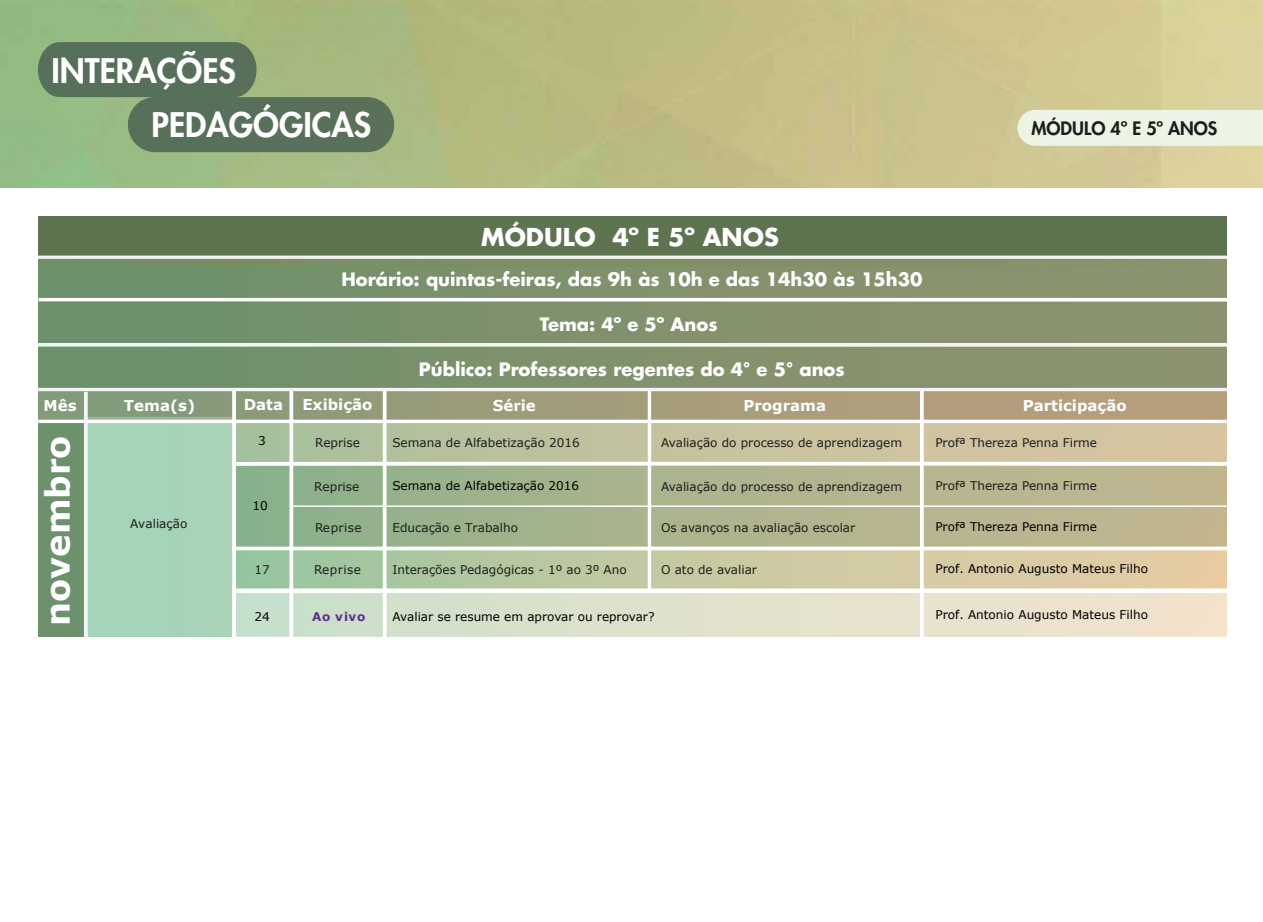
<style>
.page{position:relative;width:1263px;height:922px;background:#fff}
.page>*{position:absolute;margin:0;border:0;box-sizing:border-box;transform-origin:0 0}
.t1{font:700 33.6px "Verdana";color:#fff}
.t2{font:800 33px/54.2px "Futura Std";color:#fff}
.t3{font:700 24px "Futura Std";color:#fff}
.t4{font:700 18px "Futura Std";color:#fff}
.t5{font:800 18px "Futura Std";color:#1d1e1c}
.t6{font:700 15px "Verdana";color:#fff}
.t7{font:12px "Verdana";color:#1d1e1c}
.t8{font:12px "Verdana";color:#000}
.t9{font:12px "Verdana";letter-spacing:.035em;color:#1d1e1c}
.t10{font:700 12px "Verdana";letter-spacing:.06em;color:#613187}
.t11{font:12px "Verdana";color:#010101}
</style>
<div class="page">
<svg style="left:38px;top:298px;width:1189px;height:288px;background:#c4c9a3"></svg>
<div style="left:234px;top:591px;width:998px;height:52px;background:linear-gradient(to right,#c9e0cb,#f6e3cd)"></div>
<div style="left:232px;top:465px;width:1015px;height:84px;background:linear-gradient(to right,#8db18b,#c8b690)"></div>
<div style="left:236px;top:422px;width:1006px;height:43px;background:linear-gradient(to right,#abc09c,#dec4a1)"></div>
<svg style="left:236px;top:586px;width:991px;height:9px"></svg>
<div style="left:36px;top:391px;width:1214px;height:29px;background:linear-gradient(to right,#839b7a,#be9e7c)"></div>
<div style="left:1017px;top:110px;width:246px;height:36px;background:#eef4e5"></div>
<svg style="left:38px;top:42px;width:356px;height:110px;background:#708967"></svg>
<div style="left:32px;top:257px;width:1210px;height:41px;background:linear-gradient(to right,#6d8f6a,#8f936e)"></div>
<div style="left:85px;top:418px;width:149px;height:488px;background:#a6d4b8"></div>
<div style="left:37px;top:422px;width:49px;height:485px;background:#6d906d"></div>
<svg style="left:236px;top:460px;width:991px;height:8px"></svg>
<svg style="left:236px;top:545px;width:991px;height:7px"></svg>
<svg style="left:383px;top:391px;width:4px;height:243px"></svg>
<svg style="left:920px;top:391px;width:4px;height:243px"></svg>
<svg style="left:232px;top:391px;width:4px;height:243px"></svg>
<svg style="left:289px;top:391px;width:4px;height:243px"></svg>
<hr style="left:648px;top:390px;width:3px;height:199px;background:#fff">
<svg style="left:84px;top:392px;width:4px;height:246px"></svg>
<hr style="left:39px;top:298px;width:1224px;height:3px;background:#fff">
<hr style="left:38px;top:420px;width:1225px;height:3px;background:#fff">
<div style="left:35px;top:216px;width:1193px;height:41px;background:#5e7451"></div>
<hr style="left:35px;top:256px;width:1204px;height:3px;background:#f4f4f4">
<svg style="left:291px;top:505px;width:936px;height:3px"></svg>
<div style="left:38px;top:302px;width:1197px;height:41px;background:linear-gradient(to right,#6d906c,#8f936f)"></div>
<hr style="left:34px;top:343px;width:1229px;height:3px;background:#f4f4f4">
<div style="left:34px;top:347px;width:1203px;height:41px;background:linear-gradient(to right,#6d906c,#90936f)"></div>
<hr style="left:36px;top:388px;width:1227px;height:3px;background:#f4f4f4">
<svg style="left:230px;top:634px;width:997px;height:4px"></svg>
<div style="left:0;top:195px;width:38px;height:718px;background:#fff"></div>
<div style="left:17px;top:638px;width:1246px;height:284px;background:#fff"></div>
<div style="left:1227px;top:188px;width:36px;height:729px;background:#fff"></div>
<h2 class="t2" style="left:152px;top:44px;width:221px;text-indent:-100px">INTERAÇÕES<br>PEDAGÓGICAS</h2>
<h3 class="t3" style="left:481px;top:221px;width:299px">MÓDULO 4º E 5º ANOS</h3>
<h3 class="t4" style="left:341px;top:268px;width:582px">Horário: quintas-feiras, das 9h às 10h e das 14h30 às 15h30</h3>
<h3 class="t4" style="left:540px;top:313px;width:179px">Tema: 4º e 5º Anos</h3>
<h3 class="t4" style="left:419px;top:358px;width:427px">Público: Professores regentes do 4° e 5° anos</h3>
<h3 class="t5" style="left:1031px;top:117px;width:187px">MÓDULO 4º E 5º ANOS</h3>
<p class="t6" style="left:44px;top:395px;width:35px">Mês</p>
<p class="t6" style="left:124px;top:395px;width:73px">Tema(s)</p>
<p class="t6" style="left:244px;top:394px;width:41px">Data</p>
<p class="t6" style="left:302px;top:394px;width:72px">Exibição</p>
<p class="t6" style="left:493px;top:395px;width:45px">Série</p>
<p class="t6" style="left:743px;top:395px;width:84px">Programa</p>
<p class="t6" style="left:1023px;top:395px;width:106px">Participação</p>
<h1 class="t1" style="left:34px;top:626px;width:192px;rotate:-90deg">novembro</h1>
<p class="t7" style="left:130px;top:515px;width:59px">Avaliação</p>
<p class="t8" style="left:258px;top:433px;width:9px">3</p>
<p class="t8" style="left:252px;top:498px;width:17px">10</p>
<p class="t7" style="left:254px;top:562px;width:17px">17</p>
<p class="t7" style="left:315px;top:435px;width:46px">Reprise</p>
<p class="t7" style="left:314px;top:478px;width:46px">Reprise</p>
<p class="t9" style="left:315px;top:519px;width:48px">Reprise</p>
<p class="t7" style="left:392px;top:435px;width:189px">Semana de Alfabetização 2016</p>
<p class="t8" style="left:392px;top:477px;width:188px">Semana de Alfabetização 2016</p>
<p class="t7" style="left:392px;top:519px;width:127px">Educação e Trabalho</p>
<p class="t9" style="left:314px;top:561px;width:48px">Reprise</p>
<p class="t7" style="left:392px;top:561px;width:236px">Interações Pedagógicas - 1º ao 3º Ano</p>
<p class="t7" style="left:661px;top:435px;width:243px">Avaliação do processo de aprendizagem</p>
<p class="t7" style="left:661px;top:478px;width:243px">Avaliação do processo de aprendizagem</p>
<p class="t7" style="left:661px;top:519px;width:196px">Os avanços na avaliação escolar</p>
<p class="t7" style="left:661px;top:561px;width:98px">O ato de avaliar</p>
<p class="t11" style="left:254px;top:608px;width:17px">24</p>
<p class="t10" style="left:312px;top:608px;width:55px">Ao vivo</p>
<p class="t8" style="left:392px;top:608px;width:264px">Avaliar se resume em aprovar ou reprovar?</p>
<p class="t7" style="left:935px;top:435px;width:163px">Profª Thereza Penna Firme</p>
<p class="t7" style="left:935px;top:477px;width:163px">Profª Thereza Penna Firme</p>
<p class="t8" style="left:935px;top:518px;width:163px">Profª Thereza Penna Firme</p>
<p class="t8" style="left:935px;top:560px;width:214px">Prof. Antonio Augusto Mateus Filho</p>
<p class="t8" style="left:935px;top:607px;width:214px">Prof. Antonio Augusto Mateus Filho</p>
</div>
